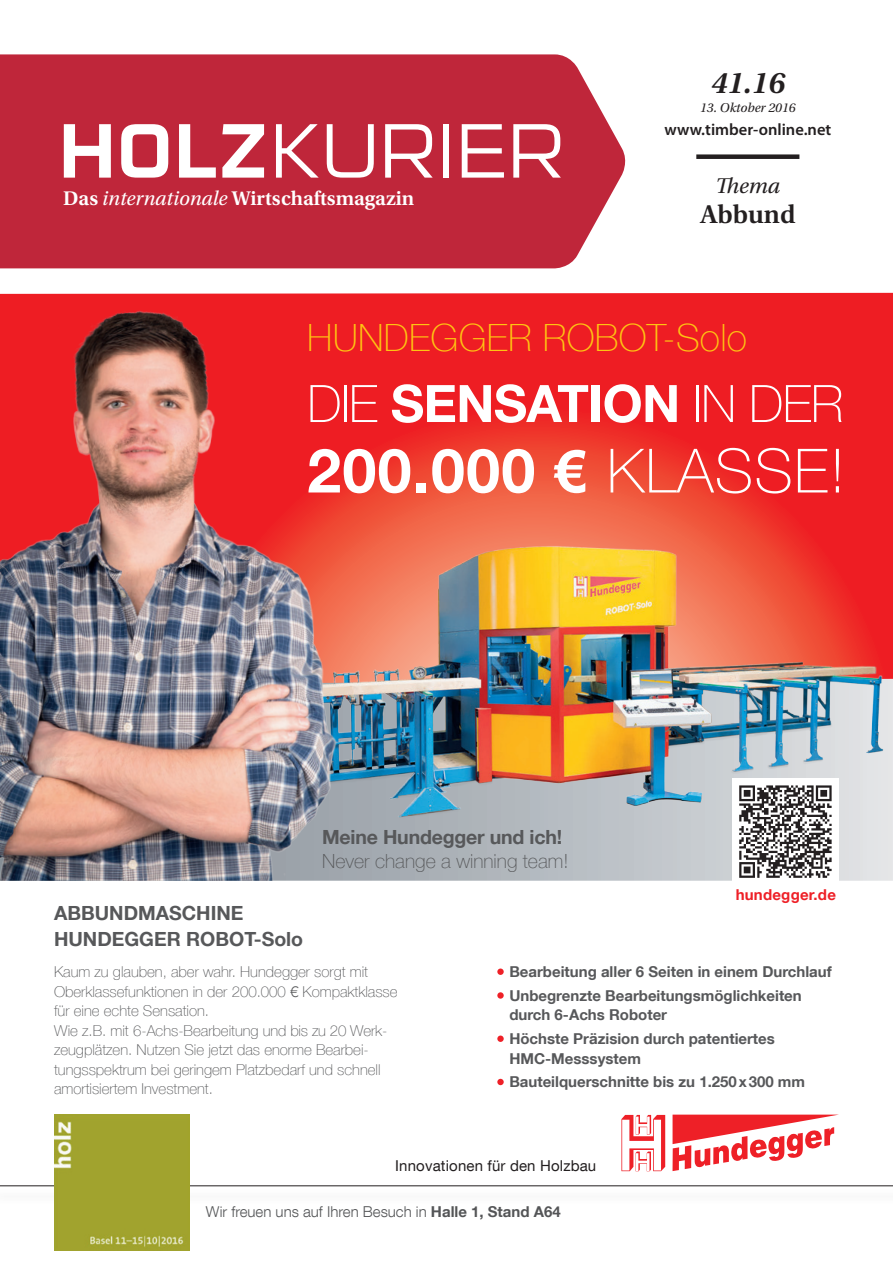
<style>
.page{position:relative;width:893px;height:1263px;background:#fff}
.page>*{position:absolute;margin:0;border:0;box-sizing:border-box;transform-origin:0 0}
.t1{font:700 61.05px "Helvetica Neue LT Com";letter-spacing:.02em;color:#fff}
.t2{font:700 51.75px "Helvetica Neue LT Com";letter-spacing:-.015em;color:#fff}
.t3{font:100 37.65px "Helvetica Neue LT Com";letter-spacing:.005em;color:#fec412}
.t4{font:italic 600 31.5px "Utopia Std";color:#231f20}
.t5{font:600 27px "Utopia Std";color:#231f20}
.t6{font:italic 22.5px "Utopia Std";color:#231f20}
.t7{font:600 20.85px "Utopia Std";color:#fff}
.t8{font:700 19.5px/25.5px "Helvetica Neue LT Com";color:#57585a}
.t9{font:100 19.5px "Helvetica Neue LT Com";color:#57585a}
.t10{font:600 16.5px "Myriad Pro";color:#231f20}
.t11{font:100 15px/19.5px "Helvetica Neue LT Com";color:#57585a}
.t12{font:700 15px/23.7px "Helvetica Neue LT Com";color:#57585a}
.t13{font:300 15px "Helvetica Neue LT Com";color:#545557}
.t14{font:15px "Helvetica Neue LT Com";letter-spacing:.01em;color:#231f20}
.t15{font:700 15px "Helvetica Neue LT Com";letter-spacing:.015em;color:#ee2027}
.t16{font:italic 13.5px "Utopia Std";color:#231f20}
.s1{font-weight:400;font-style:italic}
.s2{font-weight:100}
.s3{font-family:"Arial";font-size:58.8px}
.s4{font-weight:300}
.s5{font-weight:700}
</style>
<div class="page">
<div style="left:0;top:54px;width:626px;height:214px;background:#bf263a"></div>
<svg style="left:64px;top:124px;width:47px;height:54px"></svg>
<svg style="left:121px;top:124px;width:47px;height:54px"></svg>
<svg style="left:179px;top:124px;width:37px;height:54px"></svg>
<svg style="left:222px;top:124px;width:42px;height:54px"></svg>
<svg style="left:276px;top:124px;width:43px;height:54px"></svg>
<svg style="left:327px;top:124px;width:47px;height:54px"></svg>
<svg style="left:385px;top:124px;width:48px;height:54px"></svg>
<div style="left:443px;top:124px;width:6px;height:54px;background:#fff"></div>
<svg style="left:462px;top:124px;width:42px;height:54px"></svg>
<svg style="left:513px;top:124px;width:48px;height:54px"></svg>
<div style="left:696px;top:154px;width:103px;height:5px;background:#231f20"></div>
<svg style="left:621px;top:1115px;width:44px;height:56px"></svg>
<svg style="left:672px;top:1114px;width:167px;height:57px"></svg>
<svg style="left:0;top:293px;width:893px;height:227px;background:#ee2928"></svg>
<div style="left:497px;top:968px;width:7px;height:7px;background:#ee2027;border-radius:50%"></div>
<svg style="left:497px;top:992px;width:7px;height:7px"></svg>
<div style="left:497px;top:1035px;width:7px;height:7px;background:#ee2027;border-radius:50%"></div>
<div style="left:497px;top:1079px;width:7px;height:6px;background:#ee2027;border-radius:50%"></div>
<svg style="left:360px;top:823px;width:533px;height:58px;background:#bbc0c5"></svg>
<img style="left:360px;top:520px;width:533px;height:303px">
<img style="left:0;top:307px;width:360px;height:574px">
<div style="left:733px;top:779px;width:106px;height:108px;background:#fff"></div>
<svg style="left:739px;top:785px;width:93px;height:93px"></svg>
<div style="left:0;top:1188px;width:893px;height:17px;background:#fbfbfb"></div>
<hr style="left:0;top:1185px;width:893px;height:1px;background:#231f20">
<div style="left:54px;top:1114px;width:136px;height:136px;background:#a1a32e"></div>
<svg style="left:136px;top:1237px;width:9px;height:14px"></svg>
<h3 class="t7" style="left:63px;top:186px;width:353px">Das <span class="s1">internationale</span> Wirtschaftsmagazin</h3>
<h3 class="t4" style="left:711px;top:65px;width:75px">41.16</h3>
<p class="t16" style="left:700px;top:101px;width:97px">13. Oktober 2016</p>
<p class="t10" style="left:664px;top:120px;width:168px">www.timber-online.net</p>
<h3 class="t6" style="left:716px;top:173px;width:66px">Thema</h3>
<h3 class="t5" style="left:700px;top:199px;width:97px">Abbund</h3>
<h3 class="t3" style="left:307px;top:316px;width:441px">HUNDEGGER ROBOT-Solo</h3>
<h2 class="t2" style="left:307px;top:371px;width:538px"><span class="s2">DIE</span> SENSATION <span class="s2">IN DER</span></h2>
<h1 class="t1" style="left:307px;top:432px;width:540px">200.000 <span class="s3">€</span> <span class="s2">KLASSE!</span></h1>
<h3 class="t8" style="left:54px;top:900px;width:251px">ABBUNDMASCHINE<br>HUNDEGGER ROBOT-Solo</h3>
<h3 class="t8" style="left:322px;top:824px;width:241px">Meine Hundegger und ich!</h3>
<h3 class="t9" style="left:322px;top:850px;width:248px">Never change a winning team!</h3>
<p class="t15" style="left:736px;top:885px;width:102px">hundegger.de</p>
<p class="t11" style="left:54px;top:962px;width:345px">Kaum zu glauben, aber wahr. Hundegger sorgt mit Oberklassefunktionen in der 200.000 <span class="s4">€</span> Kompaktklasse für eine echte Sensation.<br>Wie z.B. mit 6-Achs-Bearbeitung und bis zu 20 Werk&shy;zeugplätzen. Nutzen Sie jetzt das enorme Bearbei&shy;tungsspektrum bei geringem Platzbedarf und schnell amortisiertem Investment.</p>
<p class="t12" style="left:509px;top:959px;width:324px">Bearbeitung aller 6 Seiten in einem Durchlauf<br>Unbegrenzte Bearbeitungsmöglichkeiten</p>
<p class="t12" style="left:509px;top:1003px;width:267px">durch 6-Achs Roboter<br>Höchste Präzision durch patentiertes</p>
<p class="t12" style="left:509px;top:1046px;width:297px">HMC-Messsystem<br>Bauteilquerschnitte bis zu 1.250x300 mm</p>
<p class="t14" style="left:395px;top:1156px;width:203px">Innovationen für den Holzbau</p>
<p class="t13" style="left:206px;top:1202px;width:356px">Wir freuen uns auf Ihren Besuch in <span class="s5">Halle 1, Stand A64</span></p>
</div>
